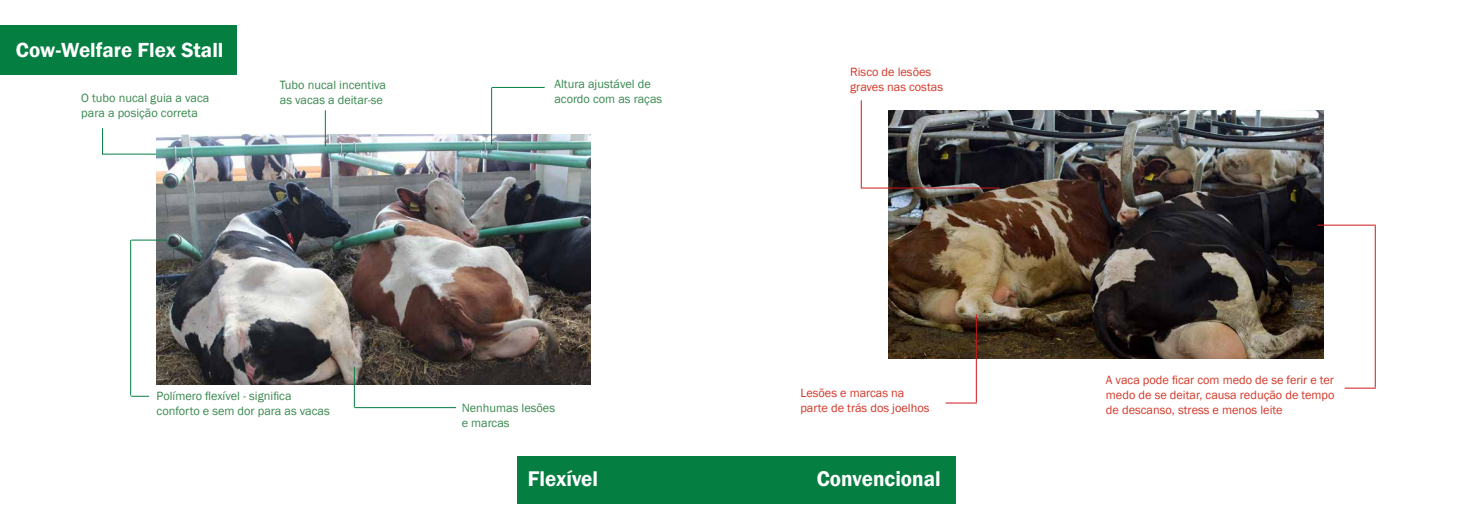
<style>
.page{position:relative;width:1474px;height:521px;background:#fff}
.page>*{position:absolute;margin:0;border:0;box-sizing:border-box;transform-origin:0 0}
.t1{font:600 21.88px "Franklin Gothic";color:#fff;scale:.96 1}
.t2{font:600 21px "Franklin Gothic";color:#fff}
.t3{font:12.34px/14.8px "Franklin Gothic";color:#38884e}
.t4{font:12.34px/14.8px "Franklin Gothic";color:#d23627}
</style>
<div class="page">
<img style="left:157px;top:135px;width:433px;height:250px">
<svg style="left:102px;top:128px;width:1px;height:27px"></svg>
<hr style="left:103px;top:154px;width:53px;height:1px;background:#047e41">
<hr style="left:130px;top:240px;width:1px;height:156px;background:#047e41">
<svg style="left:131px;top:396px;width:18px;height:1px"></svg>
<hr style="left:131px;top:240px;width:36px;height:1px;background:#047e41">
<hr style="left:491px;top:88px;width:1px;height:57px;background:#047e41">
<hr style="left:491px;top:87px;width:53px;height:1px;background:#047e41">
<hr style="left:325px;top:110px;width:1px;height:36px;background:#047e41">
<hr style="left:354px;top:367px;width:1px;height:41px;background:#047e41">
<hr style="left:355px;top:407px;width:101px;height:1px;background:#047e41">
<img style="left:888px;top:111px;width:434px;height:247px">
<hr style="left:975px;top:314px;width:1px;height:88px;background:#cd171a">
<hr style="left:945px;top:402px;width:31px;height:1px;background:#cd171a">
<hr style="left:860px;top:100px;width:1px;height:89px;background:#cd171a">
<hr style="left:861px;top:188px;width:138px;height:1px;background:#cd171a">
<hr style="left:1374px;top:226px;width:1px;height:161px;background:#cd171a">
<hr style="left:1344px;top:388px;width:31px;height:1px;background:#cd171a">
<hr style="left:1317px;top:225px;width:58px;height:1px;background:#cd171a">
<div style="left:517px;top:456px;width:439px;height:47px;background:#047e41"></div>
<div style="left:0;top:25px;width:236px;height:50px;background:#047e41"></div>
<h2 class="t2" style="left:16px;top:37px;width:209px">Cow-Welfare Flex Stall</h2>
<p class="t3" style="left:81px;top:91px;width:129px">O tubo nucal guia a vaca para a posição correta</p>
<p class="t3" style="left:280px;top:78px;width:108px">Tubo nucal incentiva as vacas a deitar-se</p>
<p class="t3" style="left:554px;top:77px;width:109px">Altura ajustável de acordo com as raças</p>
<p class="t4" style="left:850px;top:65px;width:94px">Risco de lesões graves nas costas</p>
<p class="t3" style="left:157px;top:389px;width:175px">Polímero flexível - significa conforto e sem dor para as vacas</p>
<p class="t3" style="left:461px;top:401px;width:95px">Nenhumas lesões e marcas</p>
<p class="t4" style="left:800px;top:386px;width:131px">Lesões e marcas na parte de trás dos joelhos</p>
<h1 class="t1" style="left:528px;top:465px;width:74px">Flexível</h1>
<h1 class="t1" style="left:816px;top:465px;width:130px">Convencional</h1>
<p class="t4" style="left:1105px;top:373px;width:230px;text-align:justify">A vaca pode ficar com medo de se ferir e ter medo de se deitar, causa redução de tempo de descanso, stress e menos leite</p>
</div>
